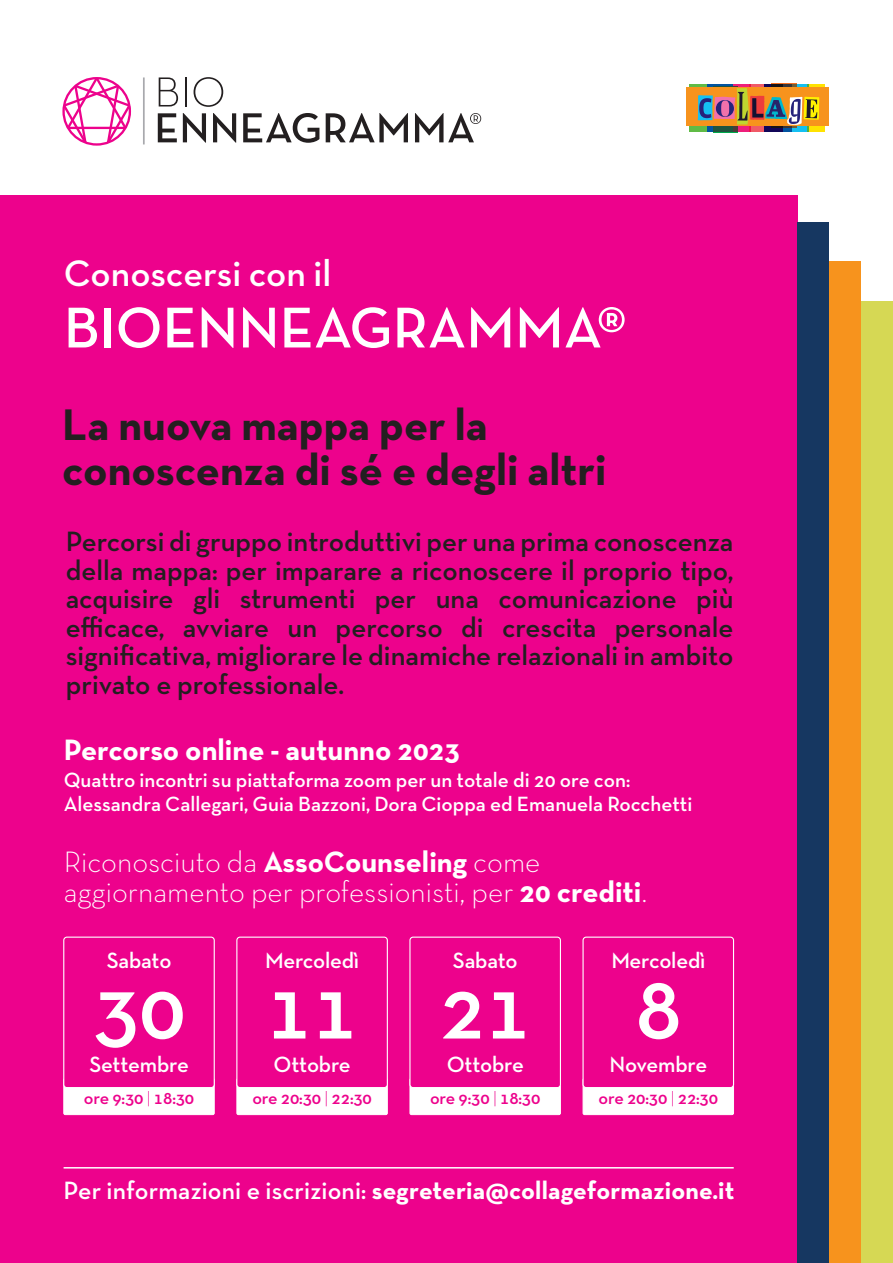
<style>
.page{position:relative;width:893px;height:1263px;background:#fff}
.page>*{position:absolute;margin:0;border:0;box-sizing:border-box;transform-origin:0 0}
.t1{font:600 90px "Neutra Text TF";color:#fff}
.t2{font:600 58.5px "Neutra Text TF";color:#fff}
.t3{font:700 45px/45px "Neutra Text TF";color:#231f20}
.t4{font:600 37.5px "Neutra Text TF";color:#fff}
.t5{font:300 30px/30px "Neutra Text TF";color:#fff}
.t6{font:700 30px "Neutra Text TF";color:#fff}
.t7{font:600 28.5px/28.5px "Neutra Text TF";color:#231f20;text-align:justify}
.t8{font:700 25.5px "Neutra Text TF";letter-spacing:.005em;color:#fff}
.t9{font:600 22.5px "Neutra Text TF";letter-spacing:-.01em;color:#fff}
.t10{font:600 21px/24px "Neutra Text TF";color:#fff}
.t11{font:600 18px "Neutra Text TF";letter-spacing:-.01em;color:#ed028c}
.s1{font-weight:700}
.s2{font-weight:300}
.s3{font-weight:600}
</style>
<div class="page">
<div style="left:0;top:196px;width:797px;height:1067px;background:#ed028c"></div>
<div style="left:797px;top:222px;width:32px;height:1041px;background:#163761"></div>
<div style="left:829px;top:262px;width:32px;height:1001px;background:#f7931d"></div>
<div style="left:861px;top:301px;width:32px;height:962px;background:#d6d854"></div>
<div style="left:772px;top:83px;width:25px;height:45px;background:#f36e21"></div>
<div style="left:783px;top:84px;width:10px;height:48px;background:#0154a0"></div>
<svg style="left:783px;top:84px;width:10px;height:44px"></svg>
<div style="left:807px;top:84px;width:18px;height:48px;background:#ffe201"></div>
<div style="left:689px;top:84px;width:18px;height:48px;background:#60bb46"></div>
<div style="left:707px;top:84px;width:27px;height:48px;background:#0154a0"></div>
<div style="left:793px;top:84px;width:14px;height:48px;background:#15c0f2"></div>
<div style="left:763px;top:84px;width:20px;height:48px;background:#110658"></div>
<div style="left:751px;top:84px;width:12px;height:48px;background:#f05a67"></div>
<hr style="left:749px;top:84px;width:2px;height:48px;background:#ed1845">
<div style="left:734px;top:84px;width:15px;height:48px;background:#ee1e7b"></div>
<div style="left:713px;top:86px;width:25px;height:47px;background:#00ab4d"></div>
<svg style="left:713px;top:86px;width:21px;height:46px"></svg>
<hr style="left:734px;top:86px;width:4px;height:46px;background:#4a3c39">
<hr style="left:807px;top:84px;width:2px;height:48px;background:#51ae47">
<svg style="left:793px;top:84px;width:4px;height:44px"></svg>
<svg style="left:772px;top:84px;width:11px;height:44px"></svg>
<div style="left:686px;top:88px;width:142px;height:38px;background:#f7931d"></div>
<svg style="left:698px;top:88px;width:121px;height:37px"></svg>
<svg style="left:159px;top:77px;width:19px;height:29px"></svg>
<hr style="left:185px;top:77px;width:2px;height:29px;background:#231f20">
<svg style="left:194px;top:77px;width:29px;height:30px"></svg>
<svg style="left:158px;top:113px;width:19px;height:29px"></svg>
<svg style="left:183px;top:113px;width:23px;height:30px"></svg>
<svg style="left:213px;top:113px;width:23px;height:30px"></svg>
<svg style="left:243px;top:113px;width:76px;height:30px"></svg>
<svg style="left:326px;top:113px;width:82px;height:29px"></svg>
<svg style="left:64px;top:77px;width:67px;height:69px"></svg>
<hr style="left:68px;top:127px;width:57px;height:2px;background:#ed028c">
<div style="left:62px;top:77px;width:69px;height:69px;border:2px solid #ed028c;border-radius:50%"></div>
<hr style="left:143px;top:77px;width:2px;height:67px;background:#a8a9ad">
<svg style="left:415px;top:113px;width:66px;height:29px"></svg>
<div style="left:64px;top:1078px;width:150px;height:36px;background:#fff;border-radius:2px"></div>
<div style="left:63px;top:1078px;width:152px;height:37px;border:1px solid #fff;border-radius:2px"></div>
<div style="left:64px;top:937px;width:150px;height:150px;background:#ed028c;border-radius:3px"></div>
<div style="left:63px;top:936px;width:152px;height:152px;border:1px solid #fff;border-radius:3px"></div>
<div style="left:237px;top:1078px;width:150px;height:36px;background:#fff;border-radius:2px"></div>
<div style="left:237px;top:1078px;width:151px;height:37px;border:1px solid #fff;border-radius:2px"></div>
<div style="left:237px;top:937px;width:150px;height:150px;background:#ed028c;border-radius:3px"></div>
<div style="left:236px;top:936px;width:152px;height:152px;border:1px solid #fff;border-radius:3px"></div>
<div style="left:410px;top:1078px;width:150px;height:36px;background:#fff;border-radius:2px"></div>
<div style="left:410px;top:1078px;width:151px;height:37px;border:1px solid #fff;border-radius:2px"></div>
<div style="left:410px;top:937px;width:150px;height:150px;background:#ed028c;border-radius:3px"></div>
<div style="left:409px;top:936px;width:152px;height:152px;border:1px solid #fff;border-radius:3px"></div>
<div style="left:583px;top:1078px;width:150px;height:36px;background:#fff;border-radius:2px"></div>
<div style="left:583px;top:1078px;width:151px;height:37px;border:1px solid #fff;border-radius:2px"></div>
<div style="left:583px;top:937px;width:150px;height:150px;background:#ed028c;border-radius:3px"></div>
<div style="left:582px;top:936px;width:152px;height:152px;border:1px solid #fff;border-radius:3px"></div>
<hr style="left:64px;top:1167px;width:670px;height:1px;background:#fff">
<h3 class="t4" style="left:64px;top:250px;width:269px">Conoscersi con il</h3>
<h2 class="t2" style="left:64px;top:292px;width:564px">BIOENNEAGRAMMA®</h2>
<h3 class="t3" style="left:62px;top:401px;width:546px">La nuova mappa per la conoscenza di sé e degli altri</h3>
<p class="t7" style="left:66px;top:527px;width:669px">Percorsi di gruppo introduttivi per una prima conoscenza della mappa: per imparare a riconoscere il proprio tipo, acquisire gli strumenti per una comunicazione più efficace, avviare un percorso di crescita personale significativa, migliorare le dinamiche relazionali in ambito privato e professionale.</p>
<p class="t6" style="left:64px;top:731px;width:398px">Percorso online - autunno 2023</p>
<p class="t10" style="left:64px;top:767px;width:630px">Quattro incontri su piattaforma zoom per un totale di 20 ore con:<br>Alessandra Callegari, Guia Bazzoni, Dora Cioppa ed Emanuela Rocchetti</p>
<p class="t5" style="left:64px;top:846px;width:585px">Riconosciuto da <span class="s1">AssoCounseling</span> come aggiornamento per professionisti, per <span class="s1">20 crediti</span>.</p>
<p class="t9" style="left:107px;top:947px;width:66px">Sabato</p>
<h1 class="t1" style="left:93px;top:953px;width:94px">30</h1>
<p class="t9" style="left:89px;top:1051px;width:101px">Settembre</p>
<p class="t11" style="left:84px;top:1087px;width:112px">ore 9:30 <span class="s2">|</span> 18:30</p>
<p class="t9" style="left:265px;top:947px;width:96px">Mercoledì</p>
<h1 class="t1" style="left:266px;top:953px;width:94px">11</h1>
<p class="t9" style="left:274px;top:1051px;width:79px">Ottobre</p>
<p class="t11" style="left:252px;top:1087px;width:121px">ore 20:30 <span class="s2">|</span> 22:30</p>
<p class="t9" style="left:453px;top:947px;width:66px">Sabato</p>
<h1 class="t1" style="left:439px;top:953px;width:94px">21</h1>
<p class="t9" style="left:447px;top:1051px;width:79px">Ottobre</p>
<p class="t11" style="left:430px;top:1087px;width:112px">ore 9:30 <span class="s2">|</span> 18:30</p>
<p class="t9" style="left:611px;top:947px;width:96px">Mercoledì</p>
<h1 class="t1" style="left:635px;top:953px;width:48px">8</h1>
<p class="t9" style="left:610px;top:1051px;width:99px">Novembre</p>
<p class="t11" style="left:599px;top:1087px;width:121px">ore 20:30 <span class="s2">|</span> 22:30</p>
<p class="t8" style="left:64px;top:1174px;width:672px"><span class="s3">Per informazioni e iscrizioni:</span> segreteria@collageformazione.it</p>
</div>
